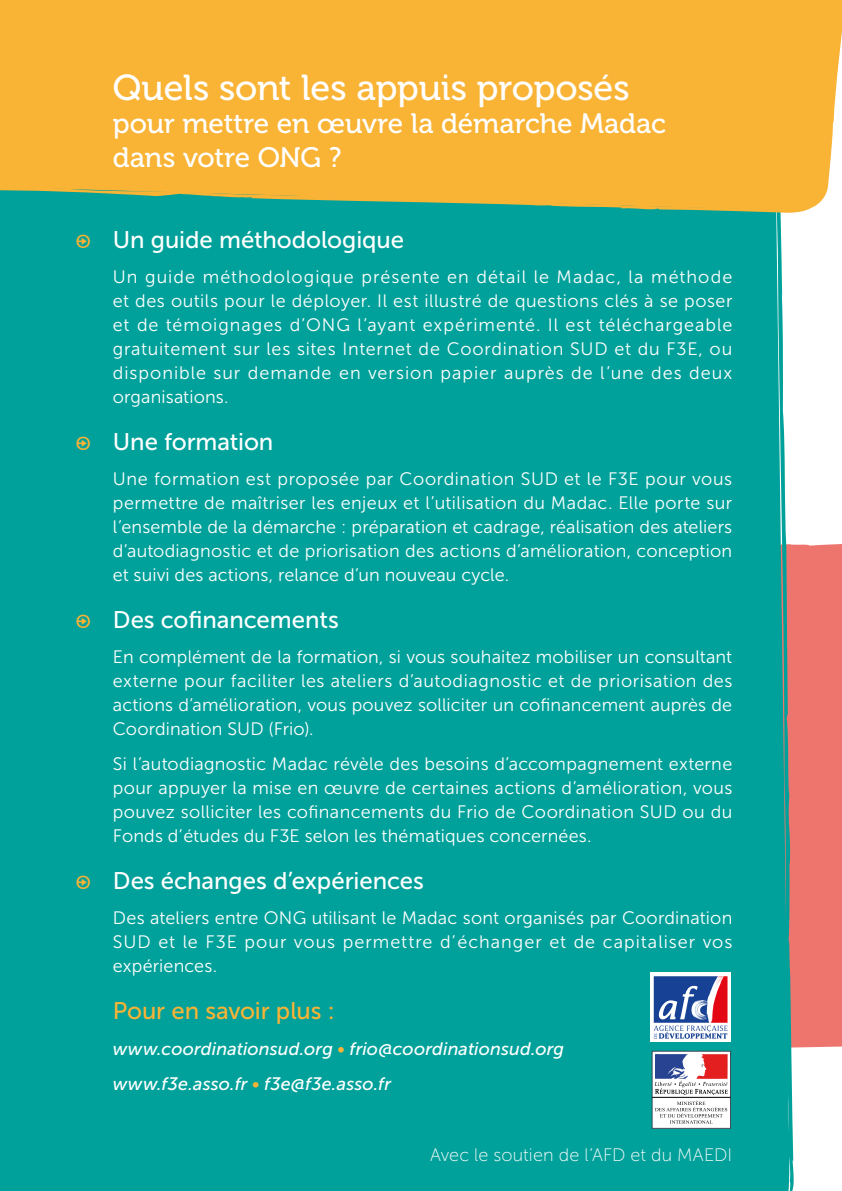
<style>
.page{position:relative;width:842px;height:1191px;background:#fff}
.page>*{position:absolute;margin:0;border:0;box-sizing:border-box;transform-origin:0 0}
.t1{font:36px "Museo 500";letter-spacing:-.005em;color:#fff}
.t2{font:28px/33.6px "Museo 500";letter-spacing:-.005em;color:#fff}
.t3{font:24px "Museo Sans 500";color:#fff}
.t4{font:24px "Museo Sans 500";letter-spacing:-.005em;color:#f9b335}
.t5{font:18px/24px "Museo Sans 300";letter-spacing:.01em;color:#fff;text-align:justify}
.t6{font:italic 18px/35.4px "Museo Sans 500";letter-spacing:.005em;color:#fff}
.t7{font:18px "Museo Sans 100";letter-spacing:.01em;color:#fff}
.s1{font-family:"Zine Slab Dis X Bold Italic Exp";font-size:20px;color:#f9b335}
.s2{color:#f9b335}
</style>
<div class="page">
<div style="left:760px;top:0;width:82px;height:1191px;background:#ee756d"></div>
<div style="left:794px;top:213px;width:48px;height:333px;background:#fff"></div>
<div style="left:0;top:213px;width:794px;height:978px;background:#00a19a"></div>
<div style="left:0;top:0;width:842px;height:213px;background:#f9b335"></div>
<div style="left:650px;top:972px;width:81px;height:70px;background:#fff"></div>
<svg style="left:628px;top:976px;width:214px;height:215px"></svg>
<h1 class="t1" style="left:113px;top:67px;width:518px">Quels sont les appuis proposés</h1>
<h2 class="t2" style="left:113px;top:107px;width:555px">pour mettre en œuvre la démarche Madac dans votre ONG ?</h2>
<h3 class="t3" style="left:73px;top:226px;width:333px"><span class="s1">D</span> Un guide méthodologique</h3>
<p class="t5" style="left:113px;top:265px;width:621px">Un guide méthodologique présente en détail le Madac, la méthode et des outils pour le déployer. Il est illustré de questions clés à se poser et de témoignages d’ONG l’ayant expérimenté. Il est téléchargeable gratuitement sur les sites Internet de Coordination SUD et du F3E, ou disponible sur demande en version papier auprès de l’une des deux organisations.</p>
<h3 class="t3" style="left:73px;top:428px;width:202px"><span class="s1">D</span> Une formation</h3>
<p class="t5" style="left:113px;top:467px;width:621px">Une formation est proposée par Coordination SUD et le F3E pour vous permettre de maîtriser les enjeux et l’utilisation du Madac. Elle porte sur l’ensemble de la démarche : préparation et cadrage, réalisation des ateliers d’autodiagnostic et de priorisation des actions d’amélioration, conception et suivi des actions, relance d’un nouveau cycle.</p>
<h3 class="t3" style="left:73px;top:606px;width:267px"><span class="s1">D</span> Des cofinancements</h3>
<p class="t5" style="left:113px;top:645px;width:621px">En complément de la formation, si vous souhaitez mobiliser un consultant externe pour faciliter les ateliers d’autodiagnostic et de priorisation des actions d’amélioration, vous pouvez solliciter un cofinancement auprès de Coordination SUD (Frio).</p>
<p class="t5" style="left:113px;top:752px;width:621px">Si l’autodiagnostic Madac révèle des besoins d’accompagnement externe pour appuyer la mise en œuvre de certaines actions d’amélioration, vous pouvez solliciter les cofinancements du Frio de Coordination SUD ou du Fonds d’études du F3E selon les thématiques concernées.</p>
<h3 class="t3" style="left:73px;top:867px;width:352px"><span class="s1">D</span> Des échanges d’expériences</h3>
<p class="t5" style="left:113px;top:906px;width:621px">Des ateliers entre ONG utilisant le Madac sont organisés par Coordination SUD et le F3E pour vous permettre d’échanger et de capitaliser vos expériences.</p>
<h3 class="t4" style="left:113px;top:997px;width:223px">Pour en savoir plus :</h3>
<p class="t6" style="left:113px;top:1030px;width:453px">www.coordinationsud.org <span class="s2">•</span> frio@coordinationsud.org www.f3e.asso.fr <span class="s2">•</span> f3e@f3e.asso.fr</p>
<p class="t7" style="left:430px;top:1144px;width:304px">Avec le soutien de l’AFD et du MAEDI</p>
</div>
